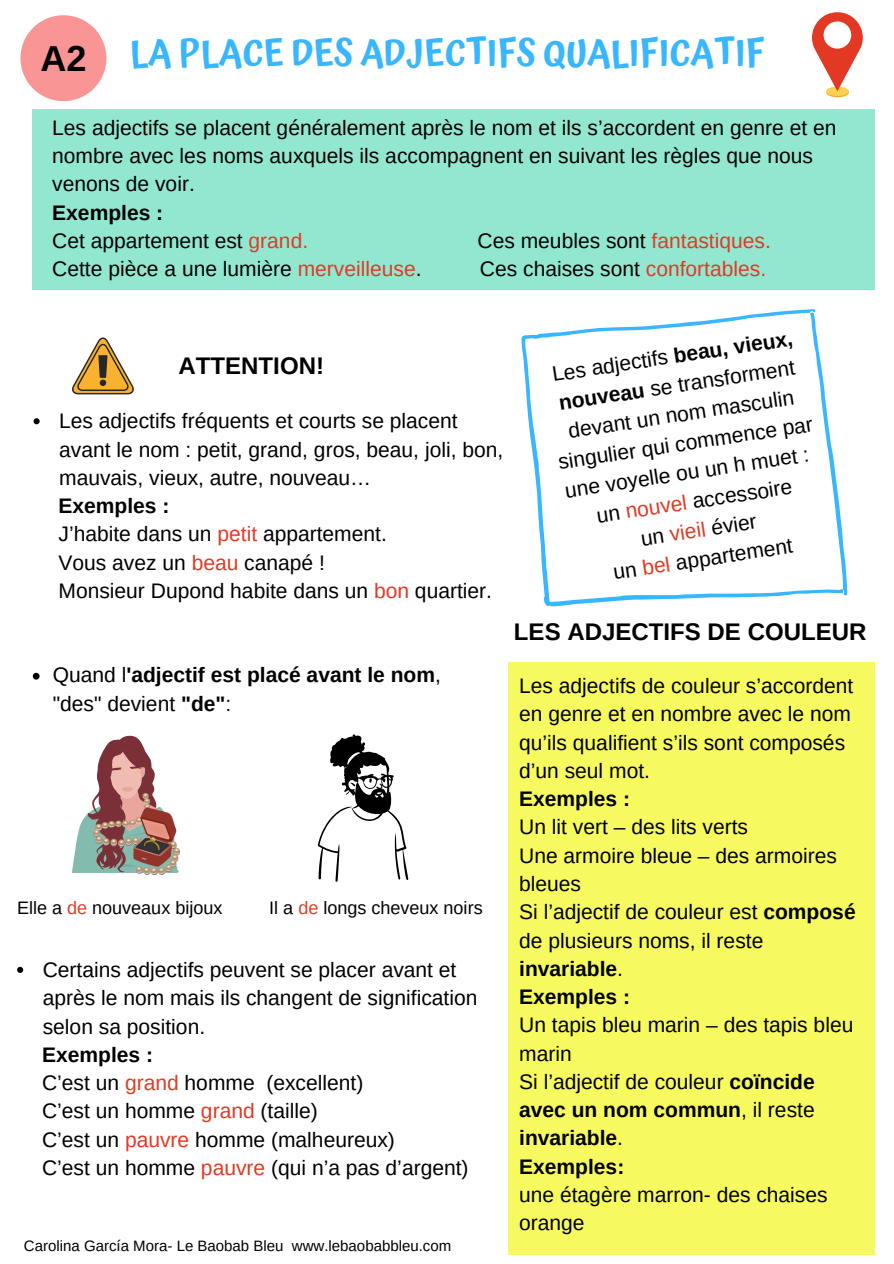
<style>
.page{position:relative;width:894px;height:1264px;background:#fff}
.page>*{position:absolute;margin:0;border:0;box-sizing:border-box;transform-origin:0 0}
.t1{font:600 36px "Atma";color:#38b6ff}
.t2{font:700 36px "Arimo";color:#000}
.t3{font:700 24px "Arimo";color:#000}
.t4{font:21px/28.2px "Arimo";color:#000}
.t5{font:700 21px/29.2px "Arimo";color:#000}
.t6{font:18px "Arimo";color:#000}
.t7{font:15px "Arimo";color:#000}
.s1{color:#e33924}
.s2{font-weight:400}
.s3{font-weight:700}
</style>
<div class="page">
<svg style="left:20px;top:15px;width:86px;height:86px"></svg>
<svg style="left:825px;top:88px;width:23px;height:9px"></svg>
<div style="left:825px;top:86px;width:23px;height:10px;background:#fbd14e;border-radius:50%"></div>
<svg style="left:812px;top:12px;width:50px;height:79px"></svg>
<div style="left:823px;top:21px;width:27px;height:28px;background:#fff;border-radius:50%"></div>
<svg style="left:72px;top:337px;width:62px;height:57px"></svg>
<svg style="left:521px;top:309px;width:326px;height:297px"></svg>
<div style="left:32px;top:110px;width:842px;height:180px;background:#92e7d1"></div>
<svg style="left:72px;top:735px;width:83px;height:138px"></svg>
<img style="left:93px;top:793px;width:86px;height:81px">
<svg style="left:318px;top:734px;width:90px;height:147px"></svg>
<div style="left:508px;top:662px;width:367px;height:592px;background:#f7fa5f"></div>
<svg style="left:34px;top:418px;width:6px;height:6px"></svg>
<svg style="left:33px;top:673px;width:7px;height:6px"></svg>
<svg style="left:17px;top:966px;width:6px;height:6px"></svg>
<p class="t2" style="left:40px;top:38px;width:48px">A2</p>
<p class="t1" style="left:130px;top:32px;width:636px">LA PLACE DES ADJECTIFS QUALIFICATIF</p>
<p class="t4" style="left:52px;top:113px;width:785px">Les adjectifs se placent généralement après le nom et ils s’accordent en genre et en nombre avec les noms auxquels ils accompagnent en suivant les règles que nous venons de voir.</p>
<p class="t5" style="left:52px;top:198px;width:112px">Exemples :</p>
<p class="t4" style="left:52px;top:226px;width:257px">Cet appartement est <span class="s1">grand.</span></p>
<p class="t4" style="left:477px;top:226px;width:295px">Ces meubles sont <span class="s1">fantastiques.</span></p>
<p class="t4" style="left:52px;top:255px;width:370px">Cette pièce a une lumière <span class="s1">merveilleuse</span>.</p>
<p class="t4" style="left:480px;top:255px;width:288px">Ces chaises sont <span class="s1">confortables.</span></p>
<p class="t3" style="left:178px;top:352px;width:147px">ATTENTION!</p>
<p class="t4" style="left:59px;top:407px;width:445px">Les adjectifs fréquents et courts se placent avant le nom : petit, grand, gros, beau, joli, bon, mauvais, vieux, autre, nouveau…</p>
<p class="t5" style="left:58px;top:491px;width:112px">Exemples :</p>
<p class="t4" style="left:58px;top:520px;width:330px">J’habite dans un <span class="s1">petit</span> appartement.</p>
<p class="t4" style="left:58px;top:548px;width:268px">Vous avez un <span class="s1">beau</span> canapé !</p>
<p class="t4" style="left:58px;top:576px;width:435px">Monsieur Dupond habite dans un <span class="s1">bon</span> quartier.</p>
<p class="t5" style="left:53px;top:660px;width:389px"><span class="s2">Quand l</span>'adjectif est placé avant le nom<span class="s2">, "des" devient</span> "de"<span class="s2">:</span></p>
<p class="t6" style="left:17px;top:897px;width:207px">Elle a <span class="s1">de</span> nouveaux bijoux</p>
<p class="t6" style="left:269px;top:897px;width:215px">Il a <span class="s1">de</span> longs cheveux noirs</p>
<p class="t4" style="left:43px;top:955px;width:436px">Certains adjectifs peuvent se placer avant et après le nom mais ils changent de signification selon sa position.</p>
<p class="t5" style="left:42px;top:1039px;width:112px">Exemples :</p>
<p class="t4" style="left:42px;top:1068px;width:323px">C’est un <span class="s1">grand</span> homme (excellent)</p>
<p class="t4" style="left:42px;top:1096px;width:277px">C’est un homme <span class="s1">grand</span> (taille)</p>
<p class="t4" style="left:42px;top:1125px;width:354px">C’est un <span class="s1">pauvre</span> homme (malheureux)</p>
<p class="t4" style="left:42px;top:1153px;width:428px">C’est un homme <span class="s1">pauvre</span> (qui n’a pas d’argent)</p>
<p class="t7" style="left:24px;top:1237px;width:429px">Carolina García Mora- Le Baobab Bleu www.lebaobabbleu.com</p>
<p class="t4" style="left:550px;top:360px;width:244px;line-height:29.4px;rotate:-9deg">Les adjectifs <span class="s3">beau, vieux, nouveau</span> se transforment devant un nom masculin</p>
<p class="t4" style="left:556px;top:448px;width:258px;line-height:29.2px;rotate:-9deg">singulier qui commence par une voyelle ou un h muet :</p>
<p class="t4" style="left:594px;top:502px;width:199px;rotate:-9deg">un <span class="s1">nouvel</span> accessoire</p>
<p class="t4" style="left:638px;top:525px;width:118px;rotate:-9deg">un <span class="s1">vieil</span> évier</p>
<p class="t4" style="left:611px;top:559px;width:182px;rotate:-9deg">un <span class="s1">bel</span> appartement</p>
<p class="t3" style="left:514px;top:618px;width:354px">LES ADJECTIFS DE COULEUR</p>
<p class="t4" style="left:519px;top:671px;width:335px">Les adjectifs de couleur s’accordent en genre et en nombre avec le nom qu’ils qualifient s’ils sont composés d’un seul mot.</p>
<p class="t5" style="left:519px;top:784px;width:112px">Exemples :</p>
<p class="t4" style="left:519px;top:813px;width:230px">Un lit vert – des lits verts</p>
<p class="t4" style="left:519px;top:841px;width:319px">Une armoire bleue – des armoires bleues</p>
<p class="t4" style="left:519px;top:897px;width:338px">Si l’adjectif de couleur est <span class="s3">composé </span>de plusieurs noms, il reste</p>
<p class="t5" style="left:519px;top:953px;width:105px">invariable<span class="s2">.</span></p>
<p class="t5" style="left:519px;top:982px;width:112px">Exemples :</p>
<p class="t4" style="left:519px;top:1010px;width:335px">Un tapis bleu marin – des tapis bleu marin</p>
<p class="t4" style="left:519px;top:1067px;width:297px">Si l’adjectif de couleur <span class="s3">coïncide</span></p>
<p class="t5" style="left:519px;top:1095px;width:297px">avec un nom commun<span class="s2">, il reste</span></p>
<p class="t5" style="left:519px;top:1123px;width:105px">invariable<span class="s2">.</span></p>
<p class="t5" style="left:519px;top:1151px;width:107px">Exemples:</p>
<p class="t4" style="left:519px;top:1180px;width:310px">une étagère marron- des chaises orange</p>
</div>
